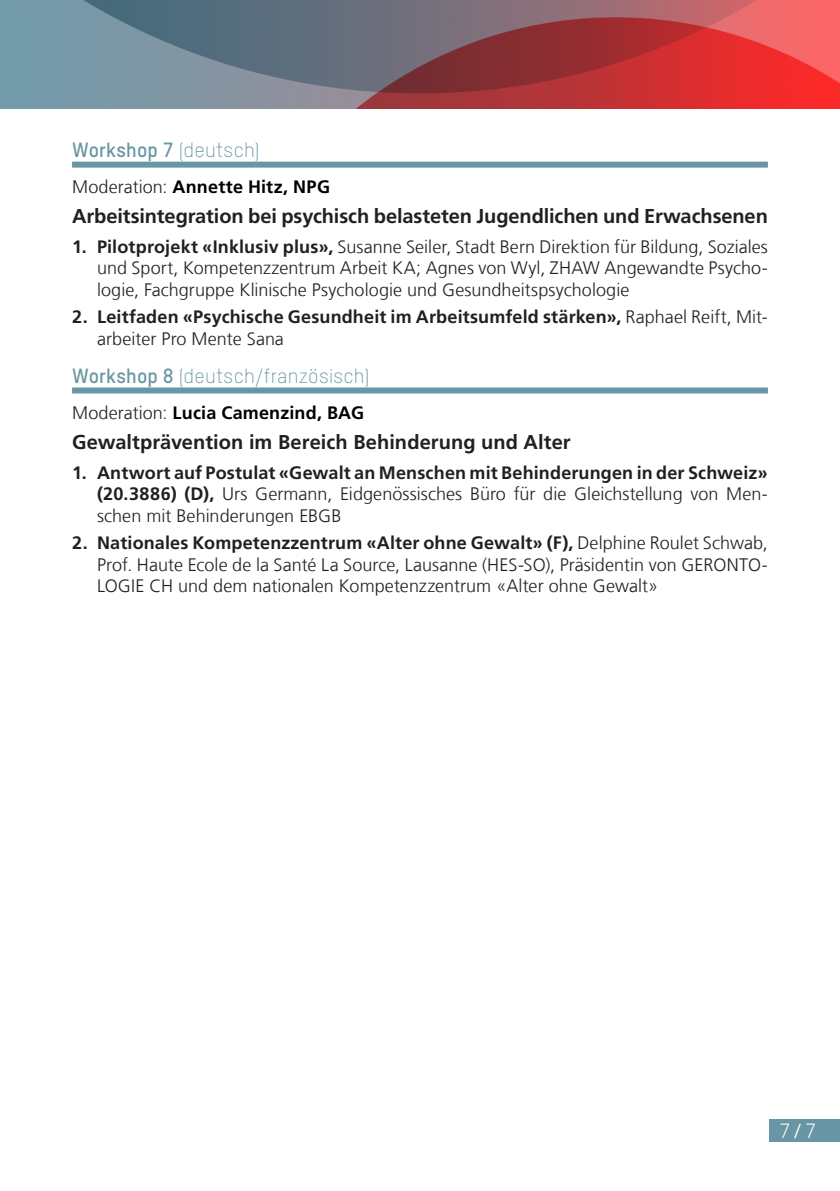
<style>
.page{position:relative;width:840px;height:1191px;background:#fff}
.page>*{position:absolute;margin:0;border:0;box-sizing:border-box;transform-origin:0 0}
.t1{font:700 20px "Frutiger LT Com";letter-spacing:-.005em;color:#231f20}
.t2{font:20px "T Star Light";letter-spacing:.015em;color:#6996a4}
.t3{font:20px "T Star Bold";letter-spacing:.01em;color:#6996a4}
.t4{font:20px "T Star Regular";color:#fff}
.t5{font:300 18px/21.6px "Frutiger LT Com";letter-spacing:.005em;color:#231f20;text-align:justify}
.t6{font:700 18px/21.6px "Frutiger LT Com";letter-spacing:.01em;color:#231f20}
.t7{font:700 18px "Frutiger LT Com";letter-spacing:.01em;color:#000}
.s1{font-family:"T Star Light"}
.s2{font-weight:300;color:#231f20}
.s3{font-weight:700}
.s4{font-weight:300}
.s5{font-family:"T Star Bold"}
.s6{font-family:"Frutiger LT Com";font-weight:300}
</style>
<div class="page">
<div style="left:72px;top:162px;width:695px;height:6px;background:#6996a4"></div>
<div style="left:72px;top:387px;width:695px;height:6px;background:#6996a4"></div>
<img style="left:0;top:0;width:839px;height:109px">
<div style="left:768px;top:1119px;width:71px;height:22px;background:#6996a4"></div>
<p class="t3" style="left:72px;top:138px;width:189px">Workshop 7 <span class="s1">(deutsch)</span></p>
<p class="t7" style="left:72px;top:176px;width:259px"><span class="s2">Moderation:</span> Annette Hitz, NPG</p>
<p class="t1" style="left:72px;top:204px;width:697px">Arbeitsintegration bei psychisch belasteten Jugendlichen und Erwachsenen</p>
<p class="t5" style="left:97px;top:236px;width:672px;text-indent:-25px"><span class="s3">1. Pilotprojekt «Inklusiv plus»,</span> Susanne Seiler, Stadt Bern Direktion für Bildung, Soziales und Sport, Kompetenzzentrum Arbeit KA; Agnes von Wyl, ZHAW Angewandte Psycho‑ logie, Fachgruppe Klinische Psychologie und Gesundheitspsychologie</p>
<p class="t6" style="left:97px;top:306px;width:672px;text-indent:-25px">2. Leitfaden «Psychische Gesundheit im Arbeitsumfeld stärken», <span class="s4">Raphael Reift, Mit‑ arbeiter Pro Mente Sana</span></p>
<p class="t2" style="left:72px;top:364px;width:299px"><span class="s5">Workshop 8</span> (deutsch/französisch)</p>
<p class="t7" style="left:72px;top:402px;width:293px"><span class="s2">Moderation:</span> Lucia Camenzind, BAG</p>
<p class="t1" style="left:72px;top:430px;width:500px">Gewaltprävention im Bereich Behinderung und Alter</p>
<p class="t5" style="left:97px;top:462px;width:672px;text-indent:-25px"><span class="s3">1. Antwort auf Postulat «Gewalt an Menschen mit Behinderungen in der Schweiz» (20.3886) (D),</span> Urs Germann, Eidgenössisches Büro für die Gleichstellung von Men‑ schen mit Behinderungen EBGB</p>
<p class="t5" style="left:97px;top:532px;width:672px;text-indent:-25px"><span class="s3">2. Nationales Kompetenzzentrum «Alter ohne Gewalt» (F),</span> Delphine Roulet Schwab, Prof. Haute Ecole de la Santé La Source, Lausanne (HES-SO), Präsidentin von GERONTO‑ LOGIE CH und dem nationalen Kompetenzzentrum «Alter ohne Gewalt»</p>
<p class="t4" style="left:779px;top:1118px;width:37px">7 <span class="s6">/</span> 7</p>
</div>
